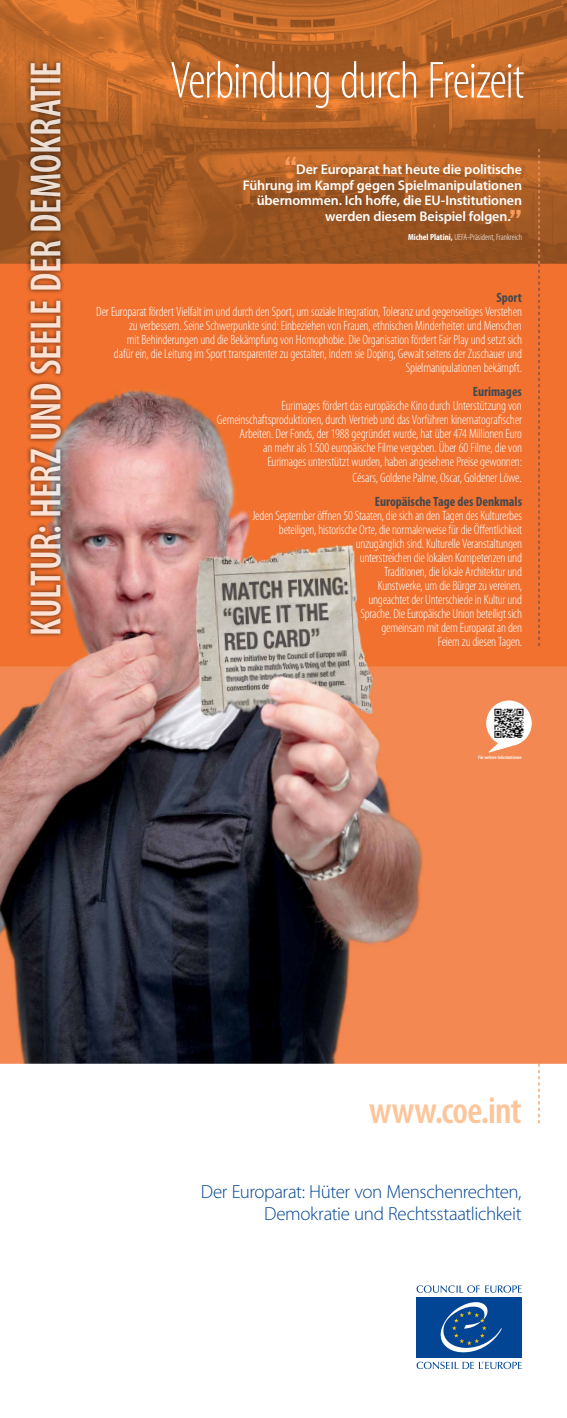
<style>
.page{position:relative;width:567px;height:1418px;background:#fff}
.page>*{position:absolute;margin:0;border:0;box-sizing:border-box;transform-origin:0 0}
.t1{font:300 condensed 52.5px "Myriad Pro";letter-spacing:-.025em;color:#fff}
.t2{font:600 condensed 44.05px "Myriad Pro";letter-spacing:-.005em;color:#fff;scale:.93 1}
.t3{font:600 condensed 38px "Myriad Pro";color:#fcc59a}
.t4{font:300 19px/22px "Myriad Pro";letter-spacing:-.02em;color:#034694;text-align:right}
.t5{font:600 14px/15.5px "Myriad Pro";letter-spacing:-.01em;color:#fff;text-align:right}
.t6{font:300 condensed 13.5px/14px "Myriad Pro";letter-spacing:-.015em;color:#fff;text-align:right}
.t7{font:700 condensed 13.5px "Myriad Pro";color:#44494d}
.t8{font:300 condensed 9px "Myriad Pro";color:#fff}
.t9{font:600 condensed 5px "Myriad Pro";letter-spacing:-.01em;color:#fff}
.s1{font-family:"Franklin Gothic Std";font-weight:400;font-stretch:condensed;font-size:24px;color:#f89d5d}
.s2{font-weight:700}
.s3{font-size:15px}
.s4{font-weight:700;color:#44494d}
</style>
<div class="page">
<img style="left:0;top:264px;width:567px;height:402px">
<svg style="left:0;top:0;width:567px;height:264px;background:#af6026"></svg>
<img style="left:0;top:666px;width:567px;height:397px">
<svg style="left:486px;top:700px;width:46px;height:53px"></svg>
<svg style="left:539px;top:149px;width:1px;height:497px"></svg>
<svg style="left:417px;top:1285px;width:105px;height:7px"></svg>
<svg style="left:417px;top:1361px;width:105px;height:7px"></svg>
<div style="left:417px;top:1296px;width:105px;height:61px;background:#014594"></div>
<svg style="left:440px;top:1302px;width:62px;height:50px"></svg>
<svg style="left:539px;top:1063px;width:1px;height:60px"></svg>
<div style="left:26px;top:57px;width:40px;height:581px;background:#000;opacity:.85"></div>
<h2 class="t2" style="left:19px;top:636px;width:619px;rotate:-90deg">Kultur: Herz und Seele der Demokratie</h2>
<h1 class="t1" style="left:170px;top:49px;width:356px">Verbindung durch Freizeit</h1>
<p class="t5" style="left:243px;top:161px;width:281px"><span class="s1">“</span>Der Europarat hat heute die politische Führung im Kampf gegen Spielmanipulationen übernommen. Ich hoffe, die EU-Institutionen werden diesem Beispiel folgen.<span class="s1">”</span></p>
<p class="t8" style="left:408px;top:231px;width:116px"><span class="s2">Michel Platini,</span> UEFA-Präsident, Frankreich</p>
<p class="t7" style="left:496px;top:289px;width:27px">Sport</p>
<p class="t6" style="left:96px;top:305px;width:427px">Der Europarat fördert Vielfalt im und durch den Sport, um soziale Integration, Toleranz und gegenseitiges Verstehen zu verbessern. Seine Schwerpunkte sind: Einbeziehen von Frauen, ethnischen Minderheiten und Menschen<br>mit Behinderungen und die Bekämpfung von Homophobie. Die Organisation fördert Fair Play und setzt sich<br>dafür ein, die Leitung im Sport transparenter zu gestalten, indem sie Doping, Gewalt seitens der Zuschauer und Spielmanipulationen bekämpft.</p>
<p class="t7" style="left:473px;top:383px;width:51px">Eurimages</p>
<p class="t6" style="left:217px;top:398px;width:307px">Eurimages fördert das europäische Kino durch Unterstützung von Gemeinschaftsproduktionen, durch Vertrieb und das Vorführen kinematografischer Arbeiten. Der Fonds, der 1988 gegründet wurde, hat über 474 Millionen Euro<br>an mehr als 1.500 europäische Filme vergeben. Über 60 Filme, die von<br>Eurimages unterstützt wurden, haben angesehene Preise gewonnen:</p>
<p class="t6" style="left:353px;top:465px;width:171px;line-height:23.9px">Césars, Goldene Palme, Oscar, Goldener Löwe<span class="s3">.<br></span><span class="s4">Europäische Tage des Denkmals</span></p>
<p class="t6" style="left:252px;top:508px;width:271px">Jeden September öffnen 50 Staaten, die sich an den Tagen des Kulturerbes beteiligen, historische Orte, die normalerweise für die Öffentlichkeit unzugänglich sind. Kulturelle Veranstaltungen<br>unterstreichen die lokalen Kompetenzen und<br>Traditionen, die lokale Architektur und<br>Kunstwerke, um die Bürger zu vereinen,<br>ungeachtet der Unterschiede in Kultur und<br>Sprache. Die Europäische Union beteiligt sich<br>gemeinsam mit dem Europarat an den<br>Feiern zu diesen Tagen.</p>
<p class="t9" style="left:478px;top:754px;width:45px">Für weitere Informationen</p>
<h3 class="t3" style="left:369px;top:1087px;width:154px">www.coe.int</h3>
<h3 class="t4" style="left:201px;top:1180px;width:322px">Der Europarat: Hüter von Menschenrechten,<br>Demokratie und Rechtsstaatlichkeit</h3>
</div>
